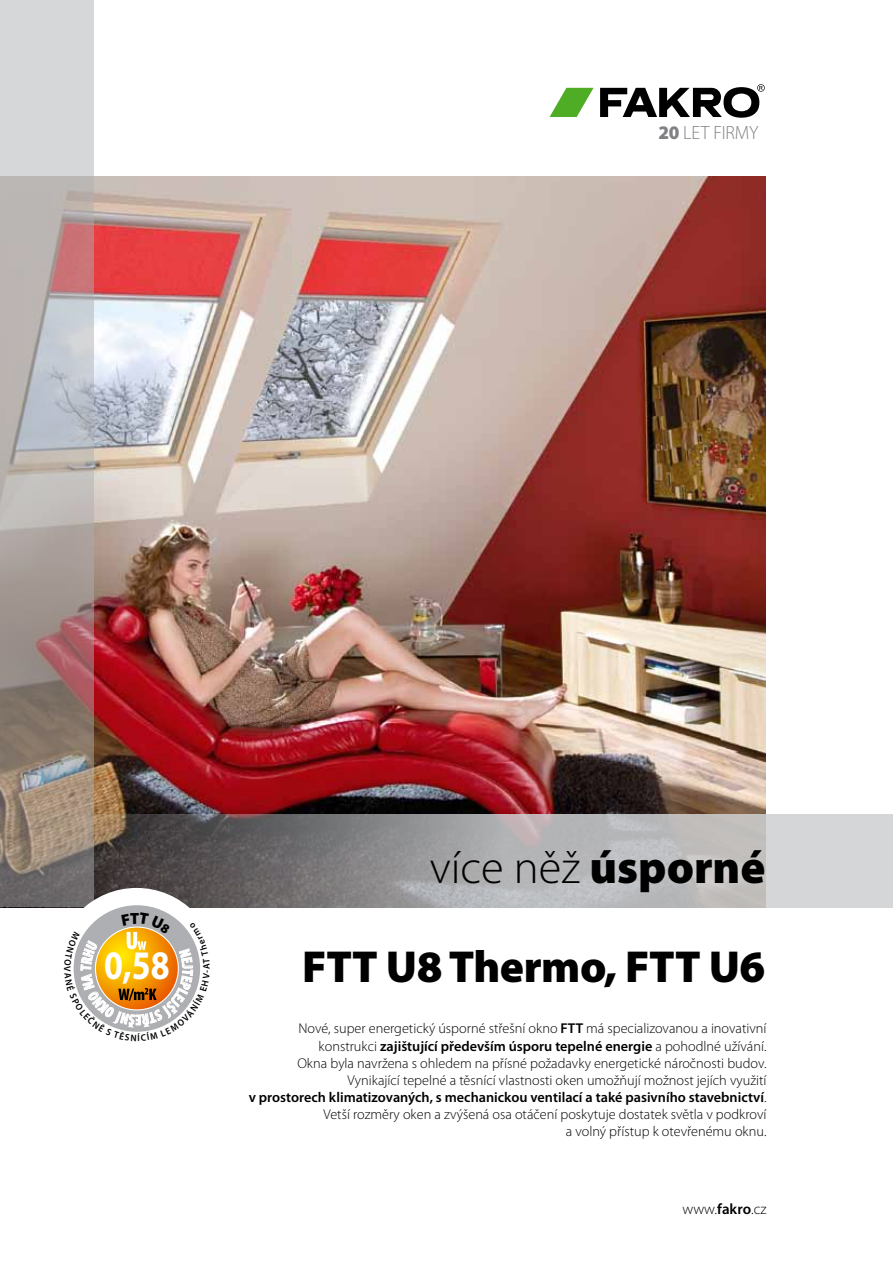
<style>
.page{position:relative;width:893px;height:1263px;background:#fff}
.page>*{position:absolute;margin:0;border:0;box-sizing:border-box;transform-origin:0 0}
.t1{font:300 46.5px "Myriad Pro";color:#000}
.t2{font:900 45px "Myriad Pro";letter-spacing:-.01em;color:#000}
.t3{font:700 40.65px "Myriad Pro";color:#fff;scale:.84 1}
.t4{font:300 19.2px "Myriad Pro";letter-spacing:-.01em;color:#818084}
.t5{font:300 15px "Myriad Pro";color:#000}
.t6{font:300 14.25px/17.1px "Myriad Pro";color:#000;text-align:right}
.t7{font:600 9.45px "Myriad Pro";color:#000;scale:.95 1}
.s1{font-weight:900}
.s2{font-weight:600}
</style>
<div class="page">
<svg style="left:600px;top:84px;width:165px;height:34px"></svg>
<svg style="left:550px;top:88px;width:44px;height:29px"></svg>
<img style="left:94px;top:176px;width:671px;height:638px">
<svg style="left:0;top:814px;width:893px;height:94px;background:#9d9b9c"></svg>
<svg style="left:0;top:0;width:94px;height:907px;background:#b1a6a4"></svg>
<div style="left:56px;top:888px;width:161px;height:160px;background:#fff;border-radius:50%"></div>
<div style="left:74px;top:905px;width:126px;height:127px;background:#aeafb2;border-radius:50%"></div>
<svg style="left:73px;top:913px;width:128px;height:119px"></svg>
<h3 class="t4" style="left:658px;top:121px;width:102px"><span class="s1">20</span> let firmy</h3>
<p class="t7" style="left:73px;top:966px;width:7px;rotate:90deg">V</p>
<h3 class="t3" style="left:104px;top:939px;width:80px">0,58</h3>
<h1 class="t1" style="left:430px;top:839px;width:337px">více něž <span class="s1">úsporné</span></h1>
<h2 class="t2" style="left:302px;top:941px;width:465px">FTT U8 Thermo, FTT U6</h2>
<p class="t6" style="left:249px;top:1020px;width:519px">Nové, super energetický úsporné střešní okno <span class="s2">FTT</span> má specializovanou a inovativní konstrukci <span class="s2">zajištující především úsporu tepelné energie</span> a pohodlné užívání.<br>Okna byla navržena s ohledem na přísné požadavky energetické náročnosti budov.<br>Vynikající tepelné a těsnící vlastnosti oken umožňují možnost jejích využití<br><span class="s2">v prostorech klimatizovaných, s mechanickou ventilací a také pasivního stavebnictví</span>.<br>Vetší rozměry oken a zvýšená osa otáčení poskytuje dostatek světla v podkroví<br>a volný přístup k otevřenému oknu.</p>
<p class="t5" style="left:682px;top:1199px;width:86px">www.<span class="s2">fakro</span>.cz</p>
</div>
